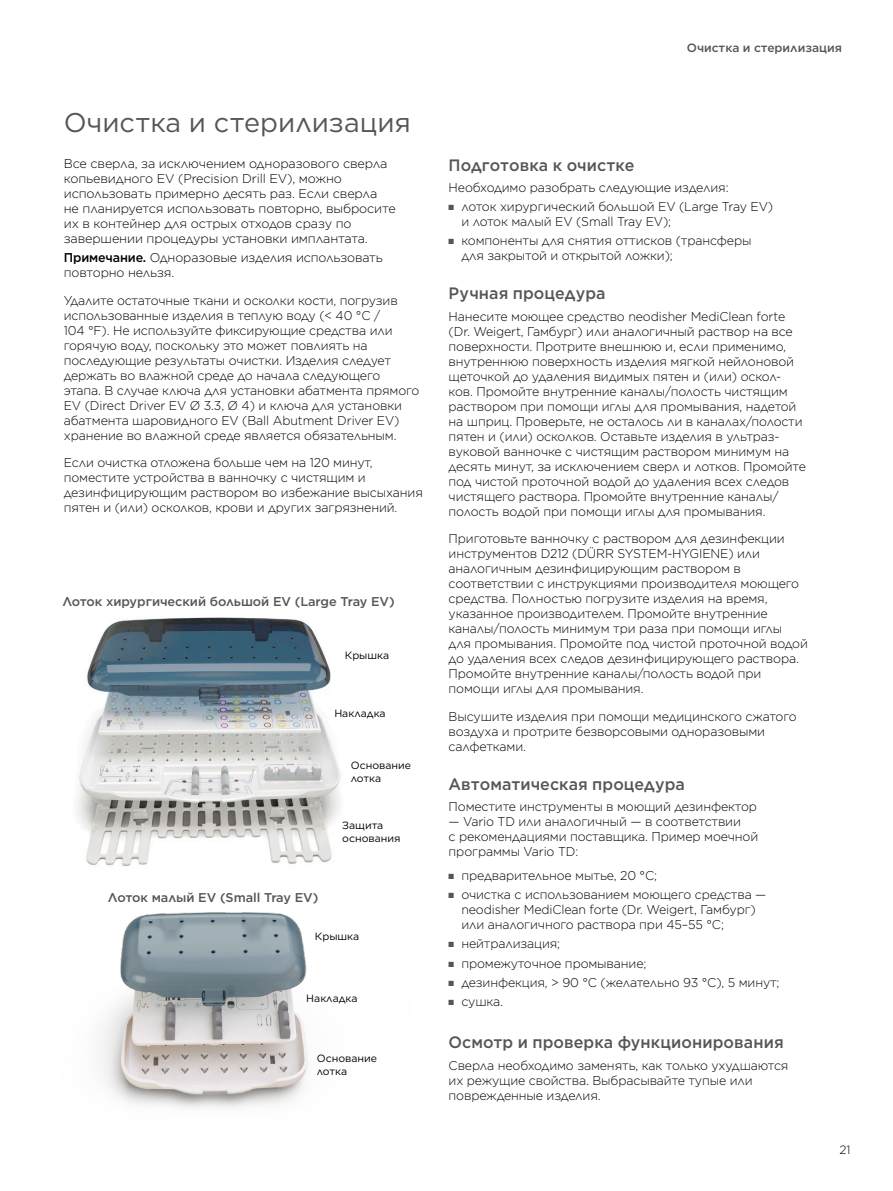
<style>
.page{position:relative;width:893px;height:1191px;background:#fff}
.page>*{position:absolute;margin:0;border:0;box-sizing:border-box;transform-origin:0 0}
.t1{font:27px "Gotham";color:#565655}
.t2{font:500 16.5px "Gotham";letter-spacing:.005em;color:#565655}
.t3{font:300 12.75px/15px "Gotham";letter-spacing:-.01em;color:#000}
.t4{font:500 12.75px "Gotham";letter-spacing:-.005em;color:#565655}
.t5{font:500 12px "Gotham";color:#565655}
.t6{font:300 12px "Gotham";color:#000}
.t7{font:10.5px/12.8px "Gotham";color:#000}
.s1{font-weight:500}
.s2{color:#565655}
</style>
<div class="page">
<img style="left:76px;top:617px;width:265px;height:250px">
<img style="left:101px;top:912px;width:207px;height:196px">
<h1 class="t1" style="left:64px;top:105px;width:349px">Очистка и стерилизация</h1>
<p class="t3" style="left:64px;top:155px;width:333px">Все сверла, за исключением одноразового сверла копьевидного EV (Precision Drill EV), можно использовать примерно десять раз. Если сверла<br>не планируется использовать повторно, выбросите их в контейнер для острых отходов сразу по завершении процедуры установки имплантата.</p>
<p class="t3" style="left:64px;top:249px;width:321px"><span class="s1">Примечание.</span> Одноразовые изделия использовать повторно нельзя.</p>
<p class="t3" style="left:64px;top:292px;width:357px">Удалите остаточные ткани и осколки кости, погрузив использованные изделия в теплую воду (&lt; 40 °C /<br>104 °F). Не используйте фиксирующие средства или горячую воду, поскольку это может повлиять на последующие результаты очистки. Изделия следует держать во влажной среде до начала следующего этапа. В случае ключа для установки абатмента прямого EV (Direct Driver EV Ø 3.3, Ø 4) и ключа для установки абатмента шаровидного EV (Ball Abutment Driver EV) хранение во влажной среде является обязательным.</p>
<p class="t3" style="left:64px;top:455px;width:361px">Если очистка отложена больше чем на 120 минут, поместите устройства в ванночку с чистящим и дезинфицирующим раствором во избежание высыхания пятен и (или) осколков, крови и других загрязнений.</p>
<p class="t4" style="left:62px;top:593px;width:334px">Лоток хирургический большой EV (Large Tray EV)</p>
<p class="t7" style="left:345px;top:648px;width:46px">Крышка</p>
<p class="t7" style="left:334px;top:707px;width:53px">Накладка</p>
<p class="t7" style="left:351px;top:759px;width:62px">Основание лотка</p>
<p class="t4" style="left:108px;top:889px;width:212px">Лоток малый EV (Small Tray EV)</p>
<p class="t7" style="left:342px;top:818px;width:60px">Защита основания</p>
<p class="t7" style="left:315px;top:930px;width:46px">Крышка</p>
<p class="t7" style="left:306px;top:991px;width:53px">Накладка</p>
<p class="t7" style="left:317px;top:1051px;width:62px">Основание лотка</p>
<p class="t5" style="left:687px;top:40px;width:157px">Очистка и стерилизация</p>
<p class="t2" style="left:449px;top:154px;width:187px">Подготовка к очистке</p>
<p class="t3" style="left:449px;top:180px;width:281px">Необходимо разобрать следующие изделия:</p>
<p class="t3" style="left:461px;top:199px;width:313px;text-indent:-13px"><span class="s2">■</span> лоток хирургический большой EV (Large Tray EV) и лоток малый EV (Small Tray EV);</p>
<p class="t3" style="left:461px;top:233px;width:292px;text-indent:-13px"><span class="s2">■</span> компоненты для снятия оттисков (трансферы для закрытой и открытой ложки);</p>
<p class="t2" style="left:449px;top:282px;width:158px">Ручная процедура</p>
<p class="t3" style="left:449px;top:308px;width:359px">Нанесите моющее средство neodisher MediClean forte (Dr. Weigert, Гамбург) или аналогичный раствор на все поверхности. Протрите внешнюю и, если применимо, внутреннюю поверхность изделия мягкой нейлоновой щеточкой до удаления видимых пятен и (или) оскол&shy;ков. Промойте внутренние каналы/полость чистящим раствором при помощи иглы для промывания, надетой на шприц. Проверьте, не осталось ли в каналах/полости пятен и (или) осколков. Оставьте изделия в ультраз&shy;вуковой ванночке с чистящим раствором минимум на десять минут, за исключением сверл и лотков. Промойте под чистой проточной водой до удаления всех следов чистящего раствора. Промойте внутренние каналы/ полость водой при помощи иглы для промывания.</p>
<p class="t3" style="left:449px;top:531px;width:361px">Приготовьте ванночку с раствором для дезинфекции инструментов D212 (DÜRR SYSTEM-HYGIENE) или аналогичным дезинфицирующим раствором в соответствии с инструкциями производителя моющего средства. Полностью погрузите изделия на время, указанное производителем. Промойте внутренние каналы/полость минимум три раза при помощи иглы для промывания. Промойте под чистой проточной водой до удаления всех следов дезинфицирующего раствора.<br>Промойте внутренние каналы/полость водой при помощи иглы для промывания.</p>
<p class="t3" style="left:449px;top:709px;width:350px">Высушите изделия при помощи медицинского сжатого воздуха и протрите безворсовыми одноразовыми салфетками.</p>
<p class="t2" style="left:449px;top:773px;width:238px">Автоматическая процедура</p>
<p class="t3" style="left:449px;top:799px;width:310px">Поместите инструменты в моющий дезинфектор</p>
<p class="t3" style="left:449px;top:814px;width:311px">— Vario TD или аналогичный — в соответствии<br>с рекомендациями поставщика. Пример моечной программы Vario TD:</p>
<p class="t3" style="left:449px;top:867px;width:210px"><span class="s2">■</span> предварительное мытье, 20 °C;</p>
<p class="t3" style="left:461px;top:886px;width:306px;text-indent:-13px"><span class="s2">■</span> очистка с использованием моющего средства — neodisher MediClean forte (Dr. Weigert, Гамбург) или аналогичного раствора при 45–55 °C;</p>
<p class="t3" style="left:449px;top:936px;width:113px"><span class="s2">■</span> нейтрализация;</p>
<p class="t3" style="left:449px;top:955px;width:199px"><span class="s2">■</span> промежуточное промывание;</p>
<p class="t3" style="left:449px;top:974px;width:332px"><span class="s2">■</span> дезинфекция, &gt; 90 °C (желательно 93 °C), 5 минут;</p>
<p class="t3" style="left:449px;top:993px;width:56px"><span class="s2">■</span> сушка.</p>
<p class="t2" style="left:449px;top:1031px;width:337px">Осмотр и проверка функционирования</p>
<p class="t3" style="left:449px;top:1057px;width:341px">Сверла необходимо заменять, как только ухудшаются их режущие свойства. Выбрасывайте тупые или поврежденные изделия.</p>
<p class="t6" style="left:839px;top:1142px;width:13px">21</p>
</div>
